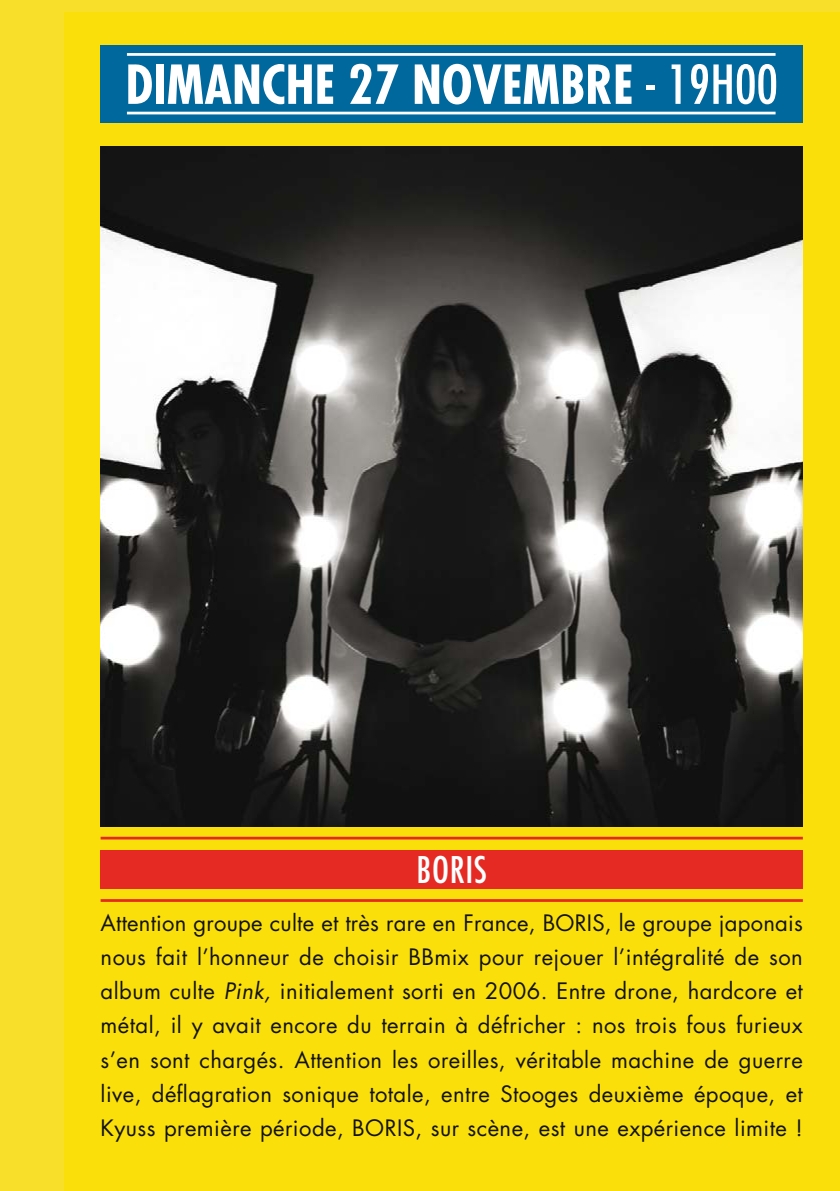
<style>
.page{position:relative;width:840px;height:1191px;background:#fff}
.page>*{position:absolute;margin:0;border:0;box-sizing:border-box;transform-origin:0 0}
.t1{font:700 condensed 52.2px "Futura Std";color:#fff}
.t2{font:condensed 35.8px "Futura Std";letter-spacing:.02em;color:#fff}
.t3{font:22px/34px "Futura Std";letter-spacing:.02em;color:#111211;text-align:justify}
.s1{font-weight:300}
.s2{font-weight:400}
.s3{font-style:italic}
</style>
<div class="page">
<div style="left:0;top:0;width:839px;height:1191px;background:#f7df2a"></div>
<div style="left:64px;top:12px;width:775px;height:1179px;background:#fadf0a"></div>
<img style="left:100px;top:146px;width:702px;height:680px">
<div style="left:100px;top:45px;width:702px;height:78px;background:#00689c"></div>
<div style="left:100px;top:850px;width:702px;height:38px;background:#e42a23"></div>
<hr style="left:100px;top:899px;width:702px;height:3px;background:#e42a23">
<hr style="left:100px;top:836px;width:702px;height:3px;background:#e42a23">
<hr style="left:127px;top:53px;width:648px;height:3px;background:#fff">
<hr style="left:127px;top:112px;width:648px;height:2px;background:#fff">
<h1 class="t1" style="left:125px;top:52px;width:653px">DIMANCHE 27 NOVEMBRE <span class="s1">-</span> <span class="s2">19H00</span></h1>
<h2 class="t2" style="left:416px;top:848px;width:72px">BORIS</h2>
<p class="t3" style="left:100px;top:906px;width:703px">Attention groupe culte et très rare en France, BORIS, le groupe japonais nous fait l’honneur de choisir BBmix pour rejouer l’intégralité de son album culte <span class="s3">Pink,</span> initialement sorti en 2006. Entre drone, hardcore et métal, il y avait encore du terrain à défricher : nos trois fous furieux s’en sont chargés. Attention les oreilles, véritable machine de guerre live, déflagration sonique totale, entre Stooges deuxième époque, et Kyuss première période, BORIS, sur scène, est une expérience limite !</p>
</div>
